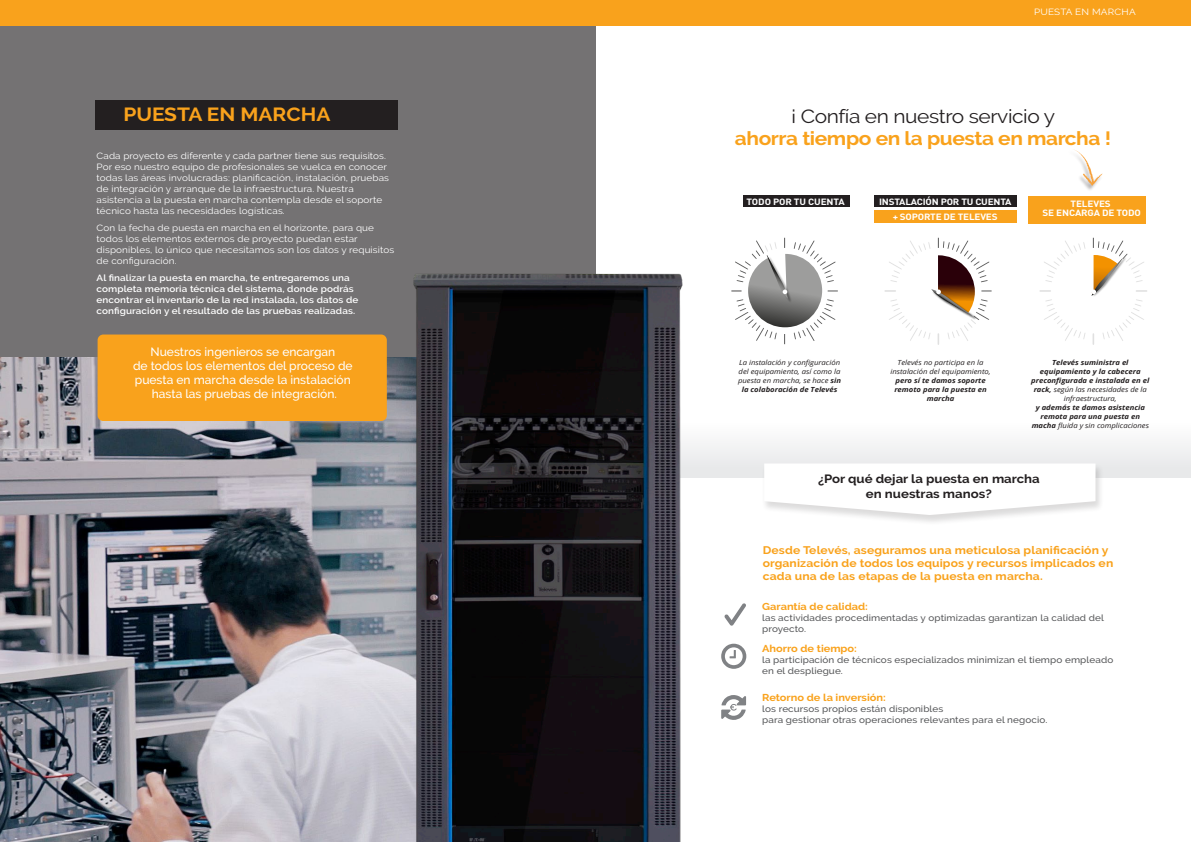
<style>
.page{position:relative;width:1191px;height:842px;background:#fff}
.page>*{position:absolute;margin:0;border:0;box-sizing:border-box;transform-origin:0 0}
.t1{font:700 19px "Raleway";letter-spacing:-.02em;color:#f9a21c;scale:1.1 1}
.t2{font:19px "Raleway";letter-spacing:-.02em;color:#231f20;scale:1.1 1}
.t3{font:700 19px "Raleway";color:#f9a21c;scale:1.1 1}
.t4{font:500 12px/14px "Raleway";color:#fff}
.t5{font:700 12px "Raleway";color:#231f20;scale:1.1 1}
.t6{font:700 11px/13px "Raleway";letter-spacing:.01em;color:#f9a21c;scale:1.1 1}
.t7{font:700 10px "Raleway";color:#f9a21c;scale:1.1 1}
.t8{font:9px/11px "Raleway";letter-spacing:.01em;color:#fff;scale:1.1 1}
.t9{font:500 9px/11px "Raleway";letter-spacing:.01em;color:#57585a;scale:1.1 1}
.t10{font:600 9px/11px "Raleway";letter-spacing:.01em;color:#fff;scale:1.1 1}
.t11{font:700 9px "DIN Pro";letter-spacing:-.02em;color:#fff;scale:1.1 1}
.t12{font:italic 700 7px/9px "Open Sans";color:#231f20;text-align:center;scale:1.1 1}
.t13{font:italic 7px/9px "Open Sans";color:#231f20;text-align:center;scale:1.1 1}
.s1{font-weight:700}
.s2{font-weight:400}
</style>
<div class="page">
<div style="left:595px;top:160px;width:596px;height:318px;background:linear-gradient(to bottom,#fff,#f7f7f7)"></div>
<div style="left:743px;top:196px;width:106px;height:11px;background:#231f20"></div>
<div style="left:874px;top:196px;width:143px;height:11px;background:#231f20"></div>
<div style="left:0;top:26px;width:595px;height:816px;background:#747273"></div>
<img style="left:0;top:357px;width:388px;height:485px">
<div style="left:98px;top:334px;width:289px;height:87px;background:#f9a21c;border-radius:6px"></div>
<div style="left:95px;top:101px;width:302px;height:29px;background:#231f20"></div>
<div style="left:0;top:0;width:1191px;height:26px;background:#f9a21c"></div>
<svg style="left:724px;top:603px;width:22px;height:23px"></svg>
<svg style="left:721px;top:644px;width:25px;height:25px"></svg>
<svg style="left:721px;top:695px;width:25px;height:25px"></svg>
<img style="left:388px;top:261px;width:301px;height:581px">
<div style="left:1057px;top:255px;width:73px;height:73px;background:#fff;border-radius:50%"></div>
<svg style="left:731px;top:238px;width:107px;height:106px"></svg>
<svg style="left:1043px;top:299px;width:42px;height:42px"></svg>
<svg style="left:1043px;top:240px;width:42px;height:42px"></svg>
<svg style="left:1040px;top:290px;width:10px;height:2px"></svg>
<svg style="left:885px;top:238px;width:106px;height:106px"></svg>
<svg style="left:1091px;top:238px;width:55px;height:106px"></svg>
<div style="left:874px;top:210px;width:143px;height:13px;background:#f9a21c"></div>
<div style="left:1028px;top:196px;width:118px;height:27px;background:#f9a21c"></div>
<div style="left:1066px;top:149px;width:36px;height:43px;background:#231f20;opacity:.36"></div>
<svg style="left:1071px;top:149px;width:32px;height:37px"></svg>
<div style="left:761px;top:464px;width:342px;height:62px;background:#231f20;opacity:.16"></div>
<svg style="left:764px;top:463px;width:331px;height:52px"></svg>
<p class="t3" style="left:123px;top:104px;width:190px">PUESTA EN MARCHA</p>
<p class="t8" style="left:97px;top:151px;width:267px">Cada proyecto es diferente y cada partner tiene sus requisitos.<br>Por eso nuestro equipo de profesionales se vuelca en conocer todas las áreas involucradas: planificación, instalación, pruebas de integración y arranque de la infraestructura. Nuestra asistencia a la puesta en marcha contempla desde el soporte técnico hasta las necesidades logísticas.</p>
<p class="t8" style="left:97px;top:222px;width:272px">Con la fecha de puesta en marcha en el horizonte, para que todos los elementos externos de proyecto puedan estar disponibles, lo único que necesitamos son los datos y requisitos de configuración.</p>
<p class="t10" style="left:97px;top:272px;width:239px">Al finalizar la puesta en marcha, te entregaremos una completa memoria técnica del sistema, donde podrás encontrar el inventario de la red instalada, los datos de configuración y el resultado de las pruebas realizadas.</p>
<p class="t4" style="left:150px;top:344px;width:186px">Nuestros ingenieros se encargan</p>
<p class="t4" style="left:133px;top:358px;width:221px">de todos los elementos del proceso de puesta en marcha desde la instalación</p>
<p class="t4" style="left:152px;top:386px;width:187px">hasta las pruebas de integración.</p>
<p class="t8" style="left:1034px;top:6px;width:94px">PUESTA EN MARCHA</p>
<p class="t2" style="left:791px;top:105px;width:241px">¡ Confía en nuestro servicio y</p>
<p class="t1" style="left:735px;top:127px;width:343px">ahorra tiempo en la puesta en marcha !</p>
<p class="t11" style="left:746px;top:195px;width:91px">TODO POR TU CUENTA</p>
<p class="t11" style="left:879px;top:195px;width:122px">INSTALACIÓN POR TU CUENTA</p>
<p class="t11" style="left:892px;top:210px;width:97px">+ SOPORTE DE TELEVES</p>
<p class="t11" style="left:1070px;top:197px;width:38px">TELEVES</p>
<p class="t11" style="left:1042px;top:206px;width:91px">SE ENCARGA DE TODO</p>
<p class="t13" style="left:738px;top:358px;width:95px">La instalación y configuración del equipamiento, así como la puesta en marcha, se hace <span class="s1">sin la colaboración de Televés</span></p>
<p class="t12" style="left:1031px;top:358px;width:109px">Televés suministra el equipamiento y la cabecera preconfigurada e instalada en el rack, <span class="s2">según las necesidades de la infraestructura,</span></p>
<p class="t12" style="left:1031px;top:403px;width:108px">y además te damos asistencia remota para una puesta en macha <span class="s2">fluida y sin complicaciones</span></p>
<p class="t13" style="left:890px;top:358px;width:93px">Televés no participa en la instalación del equipamiento,</p>
<p class="t12" style="left:894px;top:376px;width:85px">pero sí te damos soporte remoto para la puesta en marcha</p>
<p class="t5" style="left:818px;top:472px;width:203px">¿Por qué dejar la puesta en marcha</p>
<p class="t5" style="left:866px;top:487px;width:116px">en nuestras manos?</p>
<p class="t6" style="left:763px;top:543px;width:320px">Desde Televés, aseguramos una meticulosa planificación y organización de todos los equipos y recursos implicados en cada una de las etapas de la puesta en marcha.</p>
<p class="t7" style="left:762px;top:601px;width:98px">Garantía de calidad:</p>
<p class="t9" style="left:762px;top:612px;width:312px">las actividades procedimentadas y optimizadas garantizan la calidad del proyecto.</p>
<p class="t7" style="left:762px;top:643px;width:88px">Ahorro de tiempo:</p>
<p class="t9" style="left:762px;top:654px;width:321px">la participación de técnicos especializados minimizan el tiempo empleado en el despliegue.</p>
<p class="t7" style="left:762px;top:692px;width:114px">Retorno de la inversión:</p>
<p class="t9" style="left:762px;top:703px;width:166px">los recursos propios están disponibles</p>
<p class="t9" style="left:762px;top:714px;width:261px">para gestionar otras operaciones relevantes para el negocio.</p>
</div>
